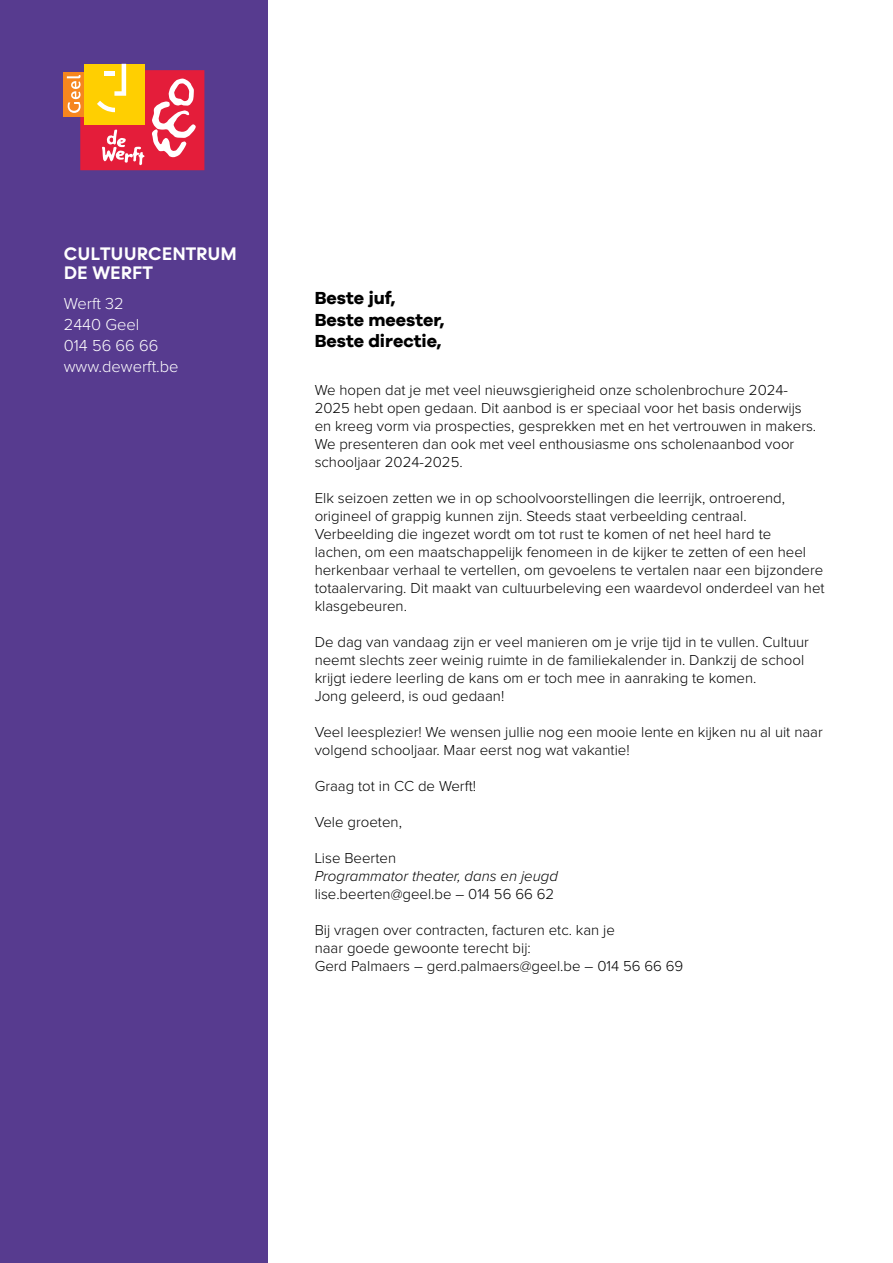
<style>
.page{position:relative;width:893px;height:1263px;background:#fff}
.page>*{position:absolute;margin:0;border:0;box-sizing:border-box;transform-origin:0 0}
.t1{font:700 18px/21.6px "Galano Grotesque";color:#000}
.t2{font:700 18px/19.2px "Strawford";color:#fff}
.t3{font:300 16.5px/21px "Proxima Nova";color:#fff}
.t4{font:300 15px/18px "Proxima Nova";color:#000}
.t5{font:italic 300 15px "Proxima Nova";color:#000}
</style>
<div class="page">
<div style="left:0;top:0;width:268px;height:1263px;background:#573b8f"></div>
<div style="left:64px;top:72px;width:21px;height:44px;background:#f6861f"></div>
<svg style="left:67px;top:64px;width:137px;height:106px;background:#e36e4f"></svg>
<p class="t2" style="left:64px;top:244px;width:175px">CULTUURCENTRUM<br>DE WERFT</p>
<p class="t3" style="left:64px;top:293px;width:116px">Werft 32<br>2440 Geel<br>014 56 66 66 www.dewerft.be</p>
<p class="t1" style="left:315px;top:287px;width:132px">Beste juf,<br>Beste meester,<br>Beste directie,</p>
<p class="t4" style="left:315px;top:381px;width:503px">We hopen dat je met veel nieuwsgierigheid onze scholenbrochure 2024- 2025 hebt open gedaan. Dit aanbod is er speciaal voor het basis onderwijs en kreeg vorm via prospecties, gesprekken met en het vertrouwen in makers.<br>We presenteren dan ook met veel enthousiasme ons scholenaanbod voor schooljaar 2024-2025.</p>
<p class="t4" style="left:315px;top:489px;width:511px">Elk seizoen zetten we in op schoolvoorstellingen die leerrijk, ontroerend, origineel of grappig kunnen zijn. Steeds staat verbeelding centraal.<br>Verbeelding die ingezet wordt om tot rust te komen of net heel hard te<br>lachen, om een maatschappelijk fenomeen in de kijker te zetten of een heel herkenbaar verhaal te vertellen, om gevoelens te vertalen naar een bijzondere totaalervaring. Dit maakt van cultuurbeleving een waardevol onderdeel van het klasgebeuren.</p>
<p class="t4" style="left:315px;top:633px;width:496px">De dag van vandaag zijn er veel manieren om je vrije tijd in te vullen. Cultuur neemt slechts zeer weinig ruimte in de familiekalender in. Dankzij de school krijgt iedere leerling de kans om er toch mee in aanraking te komen.<br>Jong geleerd, is oud gedaan!</p>
<p class="t4" style="left:315px;top:723px;width:510px">Veel leesplezier! We wensen jullie nog een mooie lente en kijken nu al uit naar volgend schooljaar. Maar eerst nog wat vakantie!</p>
<p class="t4" style="left:315px;top:777px;width:163px">Graag tot in CC de Werft!</p>
<p class="t4" style="left:315px;top:813px;width:89px">Vele groeten,</p>
<p class="t4" style="left:315px;top:849px;width:83px">Lise Beerten</p>
<p class="t5" style="left:315px;top:865px;width:245px">Programmator theater, dans en jeugd</p>
<p class="t4" style="left:315px;top:885px;width:241px">lise.beerten@geel.be – 014 56 66 62</p>
<p class="t4" style="left:315px;top:921px;width:370px">Bij vragen over contracten, facturen etc. kan je<br>naar goede gewoonte terecht bij:<br>Gerd Palmaers – gerd.palmaers@geel.be – 014 56 66 69</p>
</div>
